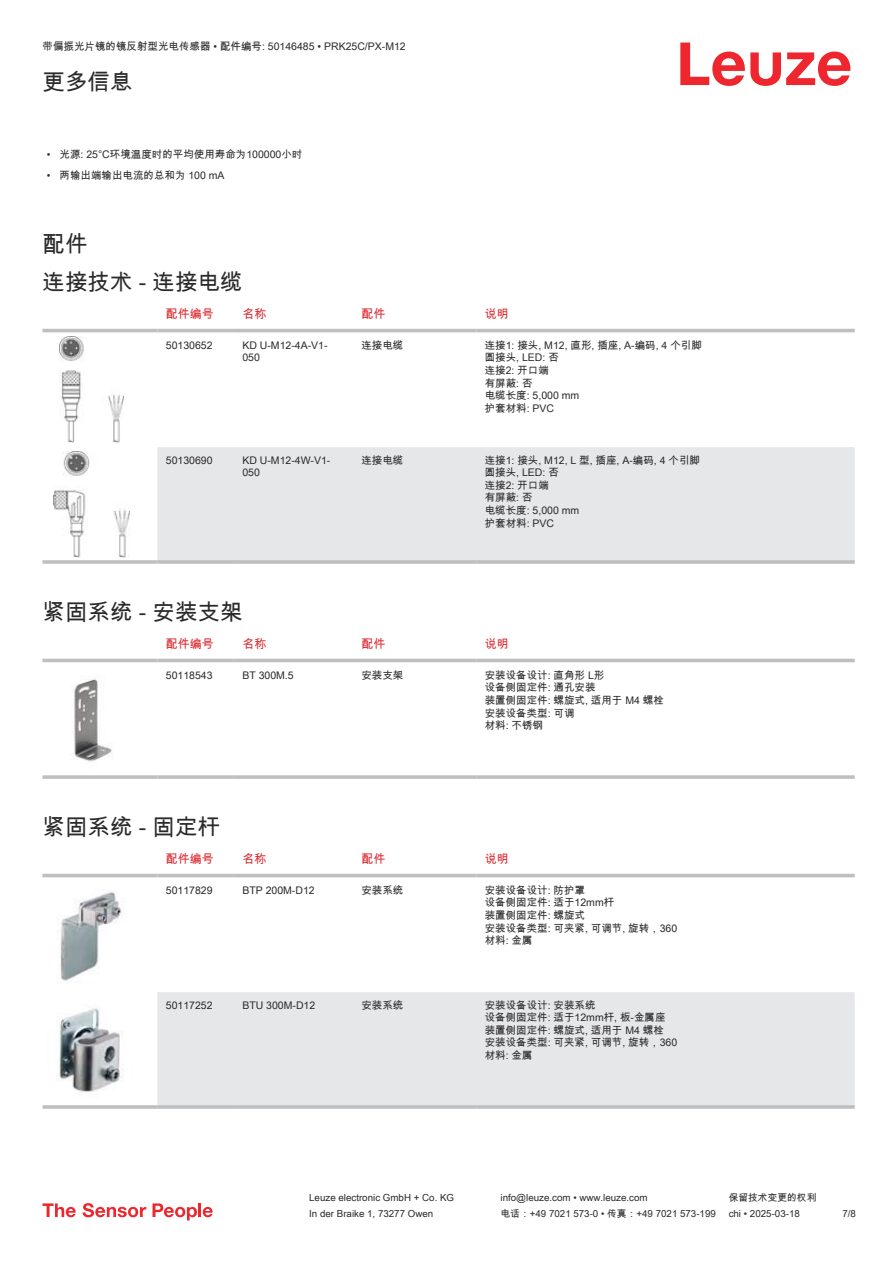
<style>
.page{position:relative;width:893px;height:1263px;background:#fff}
.page>*{position:absolute;margin:0;border:0;box-sizing:border-box;transform-origin:0 0}
.t1{font:22.5px/38.7px "Arial Unicode MS";color:#2b292a}
.t2{font:12px "Arial Unicode MS";color:#db2a30}
.t3{font:10.5px/12.6px "Arial Unicode MS";color:#2b292a}
.t4{font:9.75px "Arial Unicode MS";color:#2b292a}
</style>
<div class="page">
<svg style="left:680px;top:43px;width:170px;height:43px"></svg>
<svg style="left:43px;top:328px;width:812px;height:229px"></svg>
<div style="left:157px;top:447px;width:698px;height:113px;background:#e6e7e9"></div>
<hr style="left:43px;top:329px;width:114px;height:3px;background:#bdbfc1">
<hr style="left:157px;top:329px;width:77px;height:3px;background:#bdbfc1">
<hr style="left:234px;top:329px;width:119px;height:3px;background:#bdbfc1">
<hr style="left:353px;top:329px;width:123px;height:3px;background:#bdbfc1">
<hr style="left:476px;top:329px;width:379px;height:3px;background:#bdbfc1">
<hr style="left:43px;top:560px;width:114px;height:4px;background:#c3c5c7">
<hr style="left:157px;top:560px;width:77px;height:4px;background:#c5c7c9">
<hr style="left:234px;top:560px;width:119px;height:4px;background:#bdbfc1">
<hr style="left:353px;top:560px;width:123px;height:4px;background:#bdbfc1">
<hr style="left:476px;top:560px;width:379px;height:4px;background:#c5c7c9">
<img style="left:59px;top:337px;width:65px;height:106px">
<img style="left:54px;top:451px;width:75px;height:107px">
<div style="left:43px;top:658px;width:812px;height:5px;background:#edeeee"></div>
<hr style="left:43px;top:659px;width:114px;height:3px;background:#bdbfc1">
<hr style="left:157px;top:659px;width:77px;height:3px;background:#bdbfc1">
<hr style="left:234px;top:659px;width:119px;height:3px;background:#bdbfc1">
<hr style="left:353px;top:659px;width:123px;height:3px;background:#bdbfc1">
<hr style="left:476px;top:659px;width:379px;height:3px;background:#bdbfc1">
<svg style="left:43px;top:775px;width:114px;height:4px"></svg>
<hr style="left:157px;top:775px;width:77px;height:4px;background:#c5c7c8">
<svg style="left:234px;top:775px;width:119px;height:4px"></svg>
<svg style="left:353px;top:775px;width:123px;height:4px"></svg>
<hr style="left:476px;top:775px;width:379px;height:4px;background:#c5c7c8">
<img style="left:72px;top:678px;width:41px;height:84px">
<div style="left:43px;top:873px;width:812px;height:5px;background:#eeefef"></div>
<div style="left:157px;top:992px;width:698px;height:113px;background:#e6e7e9"></div>
<hr style="left:43px;top:874px;width:114px;height:3px;background:#bdbfc1">
<hr style="left:157px;top:874px;width:77px;height:3px;background:#bdbfc1">
<hr style="left:234px;top:874px;width:119px;height:3px;background:#bdbfc1">
<hr style="left:353px;top:874px;width:123px;height:3px;background:#bdbfc1">
<hr style="left:476px;top:874px;width:379px;height:3px;background:#bdbfc1">
<hr style="left:43px;top:1105px;width:114px;height:4px;background:#c3c5c7">
<hr style="left:157px;top:1105px;width:77px;height:4px;background:#c5c7c9">
<hr style="left:234px;top:1105px;width:119px;height:4px;background:#bdbfc1">
<hr style="left:353px;top:1105px;width:123px;height:4px;background:#bdbfc1">
<hr style="left:476px;top:1105px;width:379px;height:4px;background:#c5c7c9">
<img style="left:60px;top:892px;width:62px;height:89px">
<img style="left:57px;top:1008px;width:65px;height:84px">
<svg style="left:43px;top:1203px;width:33px;height:14px"></svg>
<svg style="left:83px;top:1203px;width:63px;height:14px"></svg>
<svg style="left:153px;top:1203px;width:44px;height:17px"></svg>
<hr style="left:198px;top:1203px;width:3px;height:14px;background:#ed272d">
<svg style="left:203px;top:1207px;width:10px;height:10px"></svg>
<p class="t3" style="left:43px;top:40px;width:365px">带偏振光片镜的镜反射型光电传感器 • 配件编号: 50146485 • PRK25C/PX-M12</p>
<h1 class="t1" style="left:43px;top:62px;width:91px">更多信息</h1>
<p class="t3" style="left:47px;top:148px;width:257px">• 光源: 25°C环境温度时的平均使用寿命为100000小时</p>
<p class="t3" style="left:47px;top:169px;width:179px">• 两输出端输出电流的总和为 100 mA</p>
<h1 class="t1" style="left:43px;top:224px;width:202px">配件<br>连接技术 - 连接电缆</h1>
<p class="t2" style="left:166px;top:305px;width:49px">配件编号</p>
<p class="t2" style="left:242px;top:305px;width:25px">名称</p>
<p class="t2" style="left:361px;top:305px;width:25px">配件</p>
<p class="t2" style="left:485px;top:305px;width:25px">说明</p>
<p class="t3" style="left:166px;top:339px;width:48px">50130652</p>
<p class="t3" style="left:242px;top:339px;width:87px">KD U-M12-4A-V1-<br>050</p>
<p class="t3" style="left:361px;top:339px;width:43px">连接电缆</p>
<p class="t3" style="left:485px;top:339px;width:219px">连接1: 接头, M12, 直形, 插座, A-编码, 4 个引脚圆接头, LED: 否<br>连接2: 开口端<br>有屏蔽: 否<br>电缆长度: 5,000 mm<br>护套材料: PVC</p>
<p class="t3" style="left:166px;top:453px;width:48px">50130690</p>
<p class="t3" style="left:242px;top:453px;width:90px">KD U-M12-4W-V1-<br>050</p>
<p class="t3" style="left:361px;top:453px;width:43px">连接电缆</p>
<p class="t3" style="left:485px;top:453px;width:217px">连接1: 接头, M12, L 型, 插座, A-编码, 4 个引脚圆接头, LED: 否<br>连接2: 开口端<br>有屏蔽: 否<br>电缆长度: 5,000 mm<br>护套材料: PVC</p>
<h1 class="t1" style="left:43px;top:592px;width:202px">紧固系统 - 安装支架</h1>
<p class="t2" style="left:166px;top:635px;width:49px">配件编号</p>
<p class="t2" style="left:242px;top:635px;width:25px">名称</p>
<p class="t2" style="left:361px;top:635px;width:25px">配件</p>
<p class="t2" style="left:485px;top:635px;width:25px">说明</p>
<p class="t3" style="left:166px;top:668px;width:48px">50118543</p>
<p class="t3" style="left:242px;top:668px;width:53px">BT 300M.5</p>
<p class="t3" style="left:361px;top:668px;width:43px">安装支架</p>
<p class="t3" style="left:485px;top:668px;width:181px">安装设备设计: 直角形 L形<br>设备侧固定件: 通孔安装<br>装置侧固定件: 螺旋式, 适用于 M4 螺栓安装设备类型: 可调<br>材料: 不锈钢</p>
<h1 class="t1" style="left:43px;top:808px;width:179px">紧固系统 - 固定杆</h1>
<p class="t2" style="left:166px;top:850px;width:49px">配件编号</p>
<p class="t2" style="left:242px;top:850px;width:25px">名称</p>
<p class="t2" style="left:361px;top:850px;width:25px">配件</p>
<p class="t2" style="left:485px;top:850px;width:25px">说明</p>
<p class="t3" style="left:166px;top:883px;width:48px">50117829</p>
<p class="t3" style="left:242px;top:883px;width:74px">BTP 200M-D12</p>
<p class="t3" style="left:361px;top:883px;width:43px">安装系统</p>
<p class="t3" style="left:485px;top:883px;width:194px">安装设备设计: 防护罩<br>设备侧固定件: 适于12mm杆<br>装置侧固定件: 螺旋式<br>安装设备类型: 可夹紧, 可调节, 旋转，360材料: 金属</p>
<p class="t3" style="left:166px;top:998px;width:48px">50117252</p>
<p class="t3" style="left:242px;top:998px;width:74px">BTU 300M-D12</p>
<p class="t3" style="left:361px;top:998px;width:43px">安装系统</p>
<p class="t3" style="left:485px;top:998px;width:194px">安装设备设计: 安装系统<br>设备侧固定件: 适于12mm杆, 板-金属座装置侧固定件: 螺旋式, 适用于 M4 螺栓<br>安装设备类型: 可夹紧, 可调节, 旋转，360材料: 金属</p>
<p class="t4" style="left:309px;top:1191px;width:146px">Leuze electronic GmbH + Co. KG</p>
<p class="t4" style="left:501px;top:1191px;width:149px">info@leuze.com • www.leuze.com</p>
<p class="t4" style="left:729px;top:1191px;width:89px">保留技术变更的权利</p>
<p class="t4" style="left:309px;top:1206px;width:126px">In der Braike 1, 73277 Owen</p>
<p class="t4" style="left:501px;top:1206px;width:217px">电话：+49 7021 573-0 • 传真：+49 7021 573-199</p>
<p class="t4" style="left:729px;top:1206px;width:73px">chi • 2025-03-18</p>
<p class="t4" style="left:842px;top:1206px;width:15px">7/8</p>
</div>
